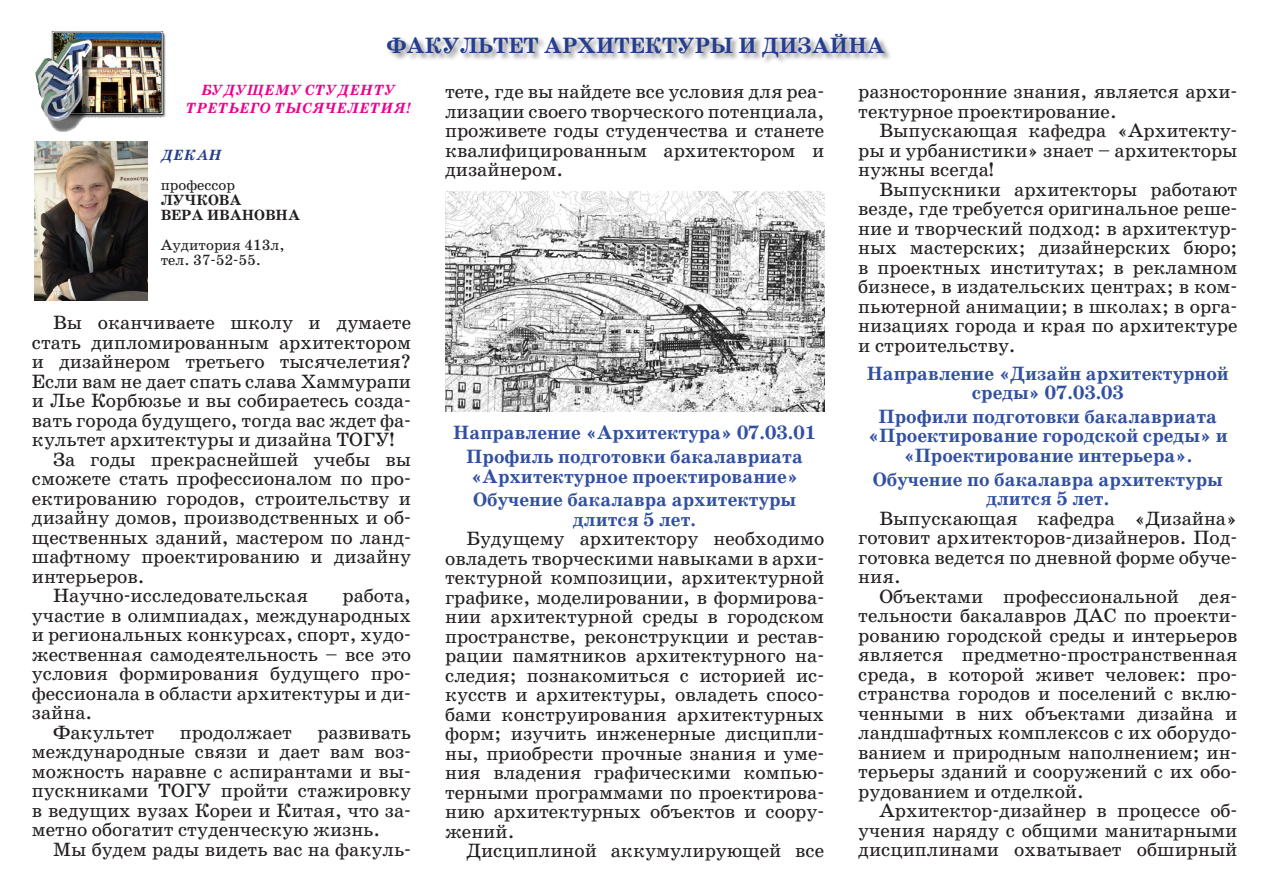
<style>
.page{position:relative;width:1263px;height:893px;background:#fff}
.page>*{position:absolute;margin:0;border:0;box-sizing:border-box;transform-origin:0 0}
.t1{font:700 22.5px "School Book C";color:#253f8e}
.Paragraph_Style_1{font:19.5px/19.5px "School Book C";color:#231f20;text-align:justify}
.Paragraph_Style_1-2{font:700 19.5px/19.5px "School Book C";color:#3150a2;text-align:center}
.Paragraph_Style_1-3{font:15px "School Book C";color:#231f20}
.t2{font:italic 700 15px/18px "School Book C";color:#ed028c;text-align:center}
.Paragraph_Style_1-4{font:700 15px "School Book C";color:#231f20}
.Paragraph_Style_1-5{font:italic 700 15px "School Book C";color:#253f8e}
</style>
<div class="page">
<div style="left:387px;top:33px;width:506px;height:32px;background:#231f20;opacity:.48"></div>
<img style="left:35px;top:31px;width:131px;height:101px">
<img style="left:34px;top:141px;width:114px;height:159px">
<img style="left:445px;top:191px;width:380px;height:220px">
<p class="t1" style="left:386px;top:33px;width:500px">ФАКУЛЬТЕТ АРХИТЕКТУРЫ И ДИЗАЙНА</p>
<p class="t2" style="left:186px;top:82px;width:227px">БУДУЩЕМУ СТУДЕНТУ<br>ТРЕТЬЕГО ТЫСЯЧЕЛЕТИЯ!</p>
<p class="Paragraph_Style_1" style="left:445px;top:82px;width:381px">тете, где вы найдете все условия для реа&shy;лизации своего творческого потенциала, проживете годы студенчества и станете квалифицированным архитектором и дизайнером.</p>
<p class="Paragraph_Style_1" style="left:858px;top:82px;width:381px">разносторонние знания, является архи&shy;тектурное проектирование.</p>
<p class="Paragraph_Style_1" style="left:858px;top:121px;width:381px;text-indent:21px">Выпускающая кафедра «Архитекту&shy;ры и урбанистики» знает – архитекторы нужны всегда!</p>
<p class="Paragraph_Style_1" style="left:858px;top:179px;width:381px;text-indent:21px">Выпускники архитекторы работают везде, где требуется оригинальное реше&shy;ние и творческий подход: в архитектур&shy;ных мастерских; дизайнерских бюро; в проектных институтах; в рекламном бизнесе, в издательских центрах; в ком&shy;пьютерной анимации; в школах; в орга&shy;низациях города и края по архитектуре и строительству.</p>
<p class="Paragraph_Style_1-2" style="left:867px;top:364px;width:364px">Направление «Дизайн архитектурной среды» 07.03.03</p>
<p class="Paragraph_Style_1-2" style="left:868px;top:407px;width:362px">Профили подготовки бакалавриата «Проектирование городской среды» и «Проектирование интерьера».</p>
<p class="Paragraph_Style_1-2" style="left:873px;top:470px;width:352px">Обучение по бакалавра архитектуры длится 5 лет.</p>
<p class="Paragraph_Style_1" style="left:858px;top:508px;width:381px;text-indent:21px">Выпускающая кафедра «Дизайна» готовит архитекторов-дизайнеров. Под&shy;готовка ведется по дневной форме обуче&shy;ния.</p>
<p class="Paragraph_Style_1" style="left:858px;top:586px;width:381px;text-indent:21px">Объектами профессиональной дея&shy;тельности бакалавров ДАС по проекти&shy;рованию городской среды и интерьеров является предметно-пространственная среда, в которой живет человек: про&shy;странства городов и поселений с вклю&shy;ченными в них объектами дизайна и ландшафтных комплексов с их оборудо&shy;ванием и природным наполнением; ин&shy;терьеры зданий и сооружений с их обо&shy;рудованием и отделкой.</p>
<p class="Paragraph_Style_1" style="left:858px;top:801px;width:381px;text-indent:21px">Архитектор-дизайнер в процессе об&shy;учения наряду с общими манитарными дисциплинами охватывает обширный</p>
<p class="Paragraph_Style_1-5" style="left:161px;top:147px;width:63px">ДЕКАН</p>
<p class="Paragraph_Style_1-3" style="left:161px;top:177px;width:76px">профессор</p>
<p class="Paragraph_Style_1-4" style="left:161px;top:192px;width:82px">ЛУЧКОВА</p>
<p class="Paragraph_Style_1-4" style="left:161px;top:207px;width:141px">ВЕРА ИВАНОВНА</p>
<p class="Paragraph_Style_1-3" style="left:161px;top:237px;width:125px">Аудитория 413л,</p>
<p class="Paragraph_Style_1-3" style="left:161px;top:252px;width:102px">тел. 37-52-55.</p>
<p class="Paragraph_Style_1" style="left:32px;top:313px;width:381px;text-indent:21px">Вы оканчиваете школу и думаете стать дипломированным архитектором и дизайнером третьего тысячелетия?<br>Если вам не дает спать слава Хаммурапи и Лье Корбюзье и вы собираетесь созда&shy;вать города будущего, тогда вас ждет фа&shy;культет архитектуры и дизайна ТОГУ!</p>
<p class="Paragraph_Style_1" style="left:32px;top:450px;width:381px;text-indent:21px">За годы прекраснейшей учебы вы сможете стать профессионалом по про&shy;ектированию городов, строительству и дизайну домов, производственных и об&shy;щественных зданий, мастером по ланд&shy;шафтному проектированию и дизайну интерьеров.</p>
<p class="Paragraph_Style_1" style="left:53px;top:586px;width:256px">Научно-исследовательская</p>
<p class="Paragraph_Style_1-2" style="left:453px;top:424px;width:364px">Направление «Архитектура» 07.03.01</p>
<p class="Paragraph_Style_1-2" style="left:466px;top:448px;width:338px">Профиль подготовки бакалавриата</p>
<p class="Paragraph_Style_1-2" style="left:471px;top:467px;width:329px">«Архитектурное проектирование»</p>
<p class="Paragraph_Style_1-2" style="left:473px;top:491px;width:324px">Обучение бакалавра архитектуры длится 5 лет.</p>
<p class="Paragraph_Style_1" style="left:445px;top:529px;width:381px;text-indent:21px">Будущему архитектору необходимо овладеть творческими навыками в архи&shy;тектурной композиции, архитектурной графике, моделировании, в формирова&shy;нии архитектурной среды в городском пространстве, реконструкции и рестав&shy;рации памятников архитектурного на&shy;следия; познакомиться с историей ис&shy;кусств и архитектуры, овладеть спосо&shy;бами конструирования архитектурных форм; изучить инженерные дисципли&shy;ны, приобрести прочные знания и уме&shy;ния владения графическими компью&shy;терными программами по проектирова&shy;нию архитектурных объектов и соору&shy;жений.</p>
<p class="Paragraph_Style_1" style="left:466px;top:841px;width:359px">Дисциплиной аккумулирующей все</p>
<p class="Paragraph_Style_1" style="left:32px;top:586px;width:381px;text-indent:311px">работа, участие в олимпиадах, международных и региональных конкурсах, спорт, худо&shy;жественная самодеятельность – все это условия формирования будущего про&shy;фессионала в области архитектуры и ди&shy;зайна.</p>
<p class="Paragraph_Style_1" style="left:53px;top:723px;width:103px">Факультет</p>
<p class="Paragraph_Style_1" style="left:180px;top:723px;width:114px">продолжает</p>
<p class="Paragraph_Style_1" style="left:32px;top:723px;width:381px;text-indent:286px">развивать международные связи и дает вам воз&shy;можность наравне с аспирантами и вы&shy;пускниками ТОГУ пройти стажировку в ведущих вузах Кореи и Китая, что за&shy;метно обогатит студенческую жизнь.</p>
<p class="Paragraph_Style_1" style="left:53px;top:840px;width:359px">Мы будем рады видеть вас на факуль-</p>
</div>
